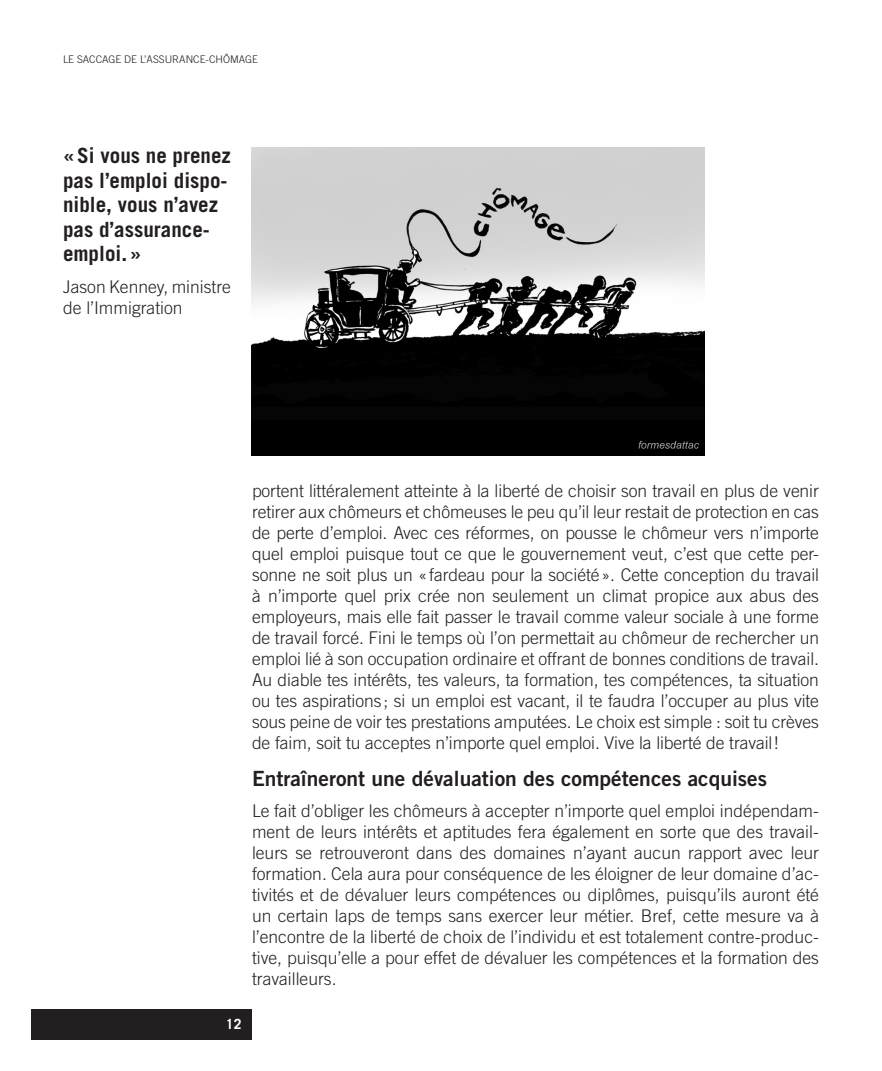
<style>
.page{position:relative;width:882px;height:1071px;background:#fff}
.page>*{position:absolute;margin:0;border:0;box-sizing:border-box;transform-origin:0 0}
.t1{font:700 21px/24.5px "Trade Gothic";color:#231f20}
.t2{font:21px "Trade Gothic Bold Two";color:#231f20}
.t3{font:300 17.5px/21px "Trade Gothic";color:#231f20;text-align:justify}
.t4{font:700 14px "Trade Gothic";color:#fff}
.t5{font:300 10.5px "Trade Gothic";color:#231f20}
</style>
<div class="page">
<div style="left:32px;top:1009px;width:220px;height:31px;background:#231f20"></div>
<img style="left:252px;top:147px;width:453px;height:308px">
<p class="t5" style="left:63px;top:53px;width:197px">le saccage de l’assurance-chômage</p>
<p class="t1" style="left:63px;top:143px;width:169px">« Si vous ne prenez pas l’emploi dispo&shy;nible, vous n’avez pas d’assurance&shy;emploi.»</p>
<p class="t3" style="left:63px;top:276px;width:169px">Jason Kenney, ministre de l’Immigration</p>
<p class="t3" style="left:252px;top:480px;width:569px">portent littéralement atteinte à la liberté de choisir son travail en plus de venir retirer aux chômeurs et chômeuses le peu qu’il leur restait de protection en cas de perte d’emploi. Avec ces réformes, on pousse le chômeur vers n’importe quel emploi puisque tout ce que le gouvernement veut, c’est que cette per&shy;sonne ne soit plus un «fardeau pour la société». Cette conception du travail à n’importe quel prix crée non seulement un climat propice aux abus des employeurs, mais elle fait passer le travail comme valeur sociale à une forme de travail forcé. Fini le temps où l’on permettait au chômeur de rechercher un emploi lié à son occupation ordinaire et offrant de bonnes conditions de travail.<br>Au diable tes intérêts, tes valeurs, ta formation, tes compétences, ta situation ou tes aspirations ; si un emploi est vacant, il te faudra l’occuper au plus vite sous peine de voir tes prestations amputées. Le choix est simple : soit tu crèves de faim, soit tu acceptes n’importe quel emploi. Vive la liberté de travail !</p>
<p class="t2" style="left:252px;top:765px;width:517px">Entraîneront une dévaluation des compétences acquises</p>
<p class="t3" style="left:252px;top:800px;width:569px">Le fait d’obliger les chômeurs à accepter n’importe quel emploi indépendam&shy;ment de leurs intérêts et aptitudes fera également en sorte que des travail&shy;leurs se retrouveront dans des domaines n’ayant aucun rapport avec leur formation. Cela aura pour conséquence de les éloigner de leur domaine d’ac&shy;tivités et de dévaluer leurs compétences ou diplômes, puisqu’ils auront été un certain laps de temps sans exercer leur métier. Bref, cette mesure va à l’encontre de la liberté de choix de l’individu et est totalement contre-produc&shy;tive, puisqu’elle a pour effet de dévaluer les compétences et la formation des travailleurs.</p>
<p class="t4" style="left:226px;top:1015px;width:17px">12</p>
</div>
